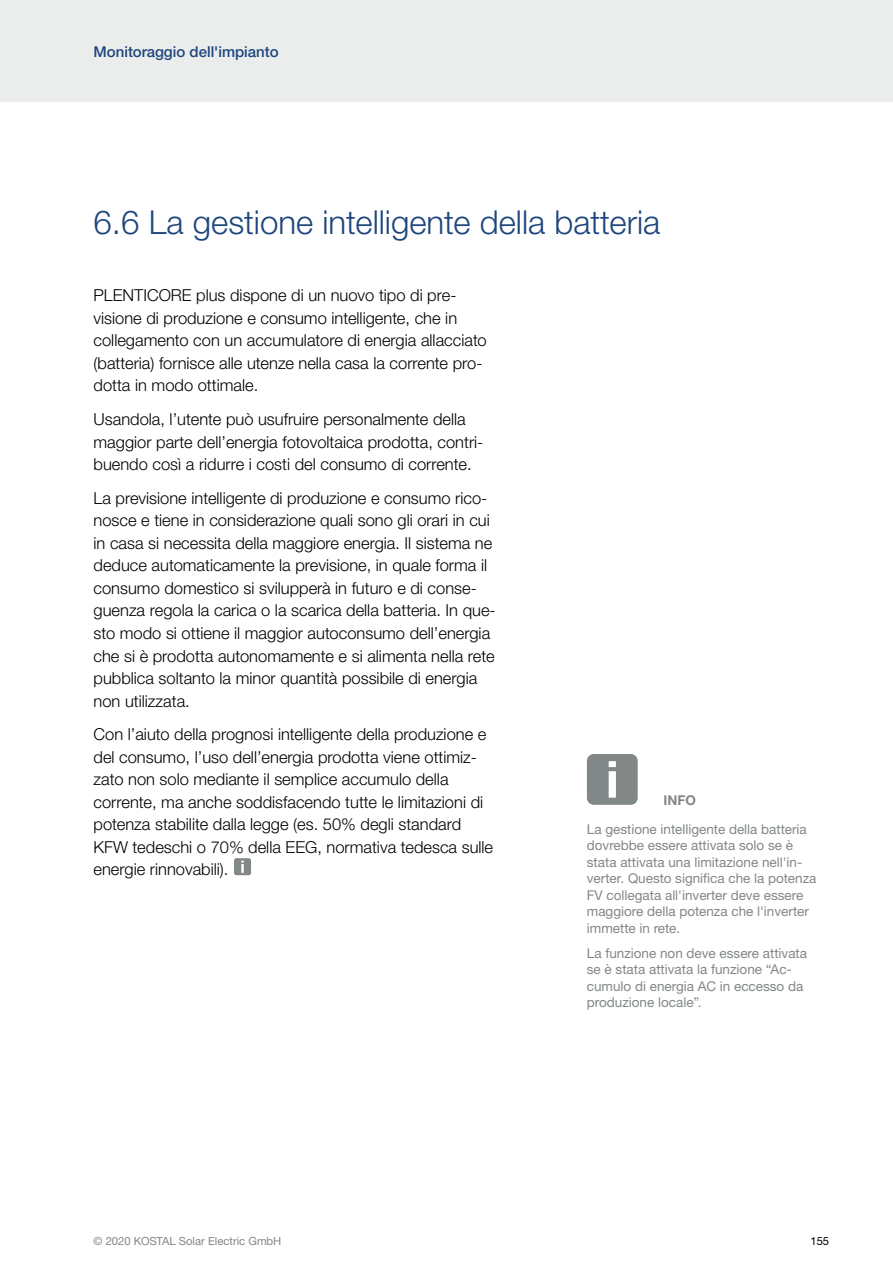
<style>
.page{position:relative;width:893px;height:1263px;background:#fff}
.page>*{position:absolute;margin:0;border:0;box-sizing:border-box;transform-origin:0 0}
.t1{font:300 33px "Helvetica Neue LTW1 G";color:#1e467d}
.t2{font:300 16.5px/22.5px "Helvetica Neue LTW1 G";color:#000}
.t3{font:500 15px "Helvetica Neue LTW1 G";color:#1e467d}
.t4{font:13.5px/16.5px "Helvetica Neue LTW1 G";color:#828787}
.t5{font:700 13.5px "Helvetica Neue LTW1 G";color:#828787}
.t6{font:11.25px "Helvetica Neue LTW1 G";color:#828787}
.t7{font:11.25px "Helvetica Neue LTW1 G";color:#000}
</style>
<div class="page">
<div style="left:0;top:0;width:893px;height:102px;background:#ebeded"></div>
<div style="left:234px;top:858px;width:17px;height:17px;background:#828787;border-radius:2px"></div>
<svg style="left:241px;top:860px;width:3px;height:13px"></svg>
<div style="left:587px;top:754px;width:51px;height:51px;background:#828787;border-radius:7px"></div>
<svg style="left:609px;top:761px;width:7px;height:37px"></svg>
<p class="t3" style="left:94px;top:43px;width:187px">Monitoraggio dell'impianto</p>
<h1 class="t1" style="left:94px;top:202px;width:568px">6.6 La gestione intelligente della batteria</h1>
<p class="t2" style="left:94px;top:284px;width:395px">PLENTICORE plus dispone di un nuovo tipo di pre&shy;visione di produzione e consumo intelligente, che in collegamento con un accumulatore di energia allacciato (batteria) fornisce alle utenze nella casa la corrente pro&shy;dotta in modo ottimale.</p>
<p class="t2" style="left:94px;top:408px;width:391px">Usandola, l’utente può usufruire personalmente della maggior parte dell’energia fotovoltaica prodotta, contri&shy;buendo così a ridurre i costi del consumo di corrente.</p>
<p class="t2" style="left:94px;top:487px;width:404px">La previsione intelligente di produzione e consumo rico&shy;nosce e tiene in considerazione quali sono gli orari in cui in casa si necessita della maggiore energia. Il sistema ne deduce automaticamente la previsione, in quale forma il consumo domestico si svilupperà in futuro e di conse&shy;guenza regola la carica o la scarica della batteria. In que&shy;sto modo si ottiene il maggior autoconsumo dell’energia che si è prodotta autonomamente e si alimenta nella rete pubblica soltanto la minor quantità possibile di energia non utilizzata.</p>
<p class="t2" style="left:94px;top:723px;width:401px">Con l’aiuto della prognosi intelligente della produzione e del consumo, l’uso dell’energia prodotta viene ottimiz&shy;zato non solo mediante il semplice accumulo della corrente, ma anche soddisfacendo tutte le limitazioni di potenza stabilite dalla legge (es. 50% degli standard KFW tedeschi o 70% della EEG, normativa tedesca sulle energie rinnovabili).</p>
<p class="t5" style="left:663px;top:792px;width:34px">INFO</p>
<p class="t4" style="left:587px;top:820px;width:231px">La gestione intelligente della batteria dovrebbe essere attivata solo se è stata attivata una limitazione nell'in&shy;verter. Questo significa che la potenza FV collegata all'inverter deve essere maggiore della potenza che l'inverter immette in rete.</p>
<p class="t4" style="left:587px;top:944px;width:222px">La funzione non deve essere attivata se è stata attivata la funzione “Ac&shy;cumulo di energia AC in eccesso da produzione locale”.</p>
<p class="t6" style="left:94px;top:1234px;width:189px">© 2020 KOSTAL Solar Electric GmbH</p>
<p class="t7" style="left:810px;top:1234px;width:20px">155</p>
</div>
